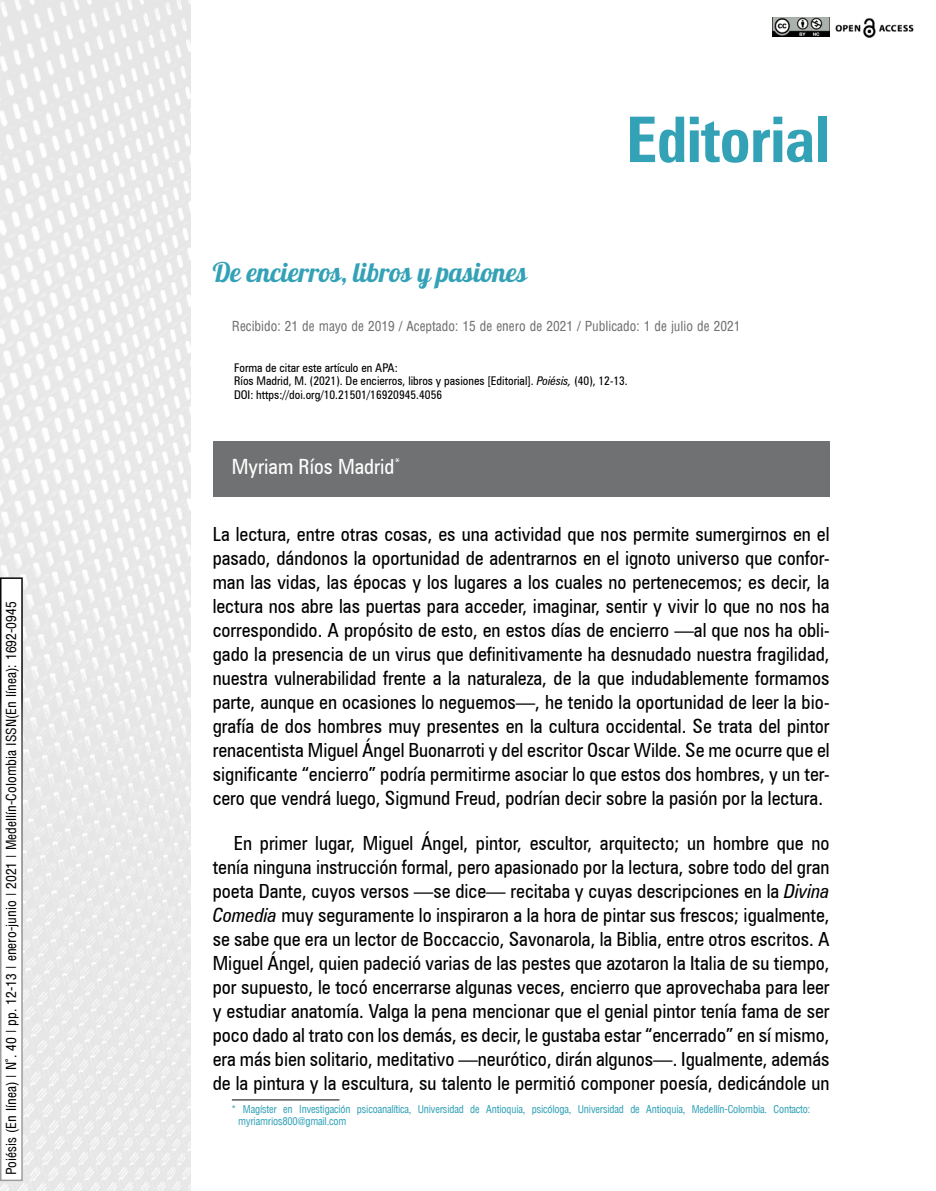
<style>
.page{position:relative;width:936px;height:1191px;background:#fff}
.page>*{position:absolute;margin:0;border:0;box-sizing:border-box;transform-origin:0 0}
.t1{font:700 condensed 63px "Zurich BT";letter-spacing:-.01em;color:#33a2b7}
.t2{font:27px "Lobster";color:#33a2b7}
.t3{font:condensed 21px "Zurich BT";color:#fff}
.t4{font:condensed 19.5px/24px "Zurich BT";color:#000;text-align:justify}
.t5{font:13.5px "Arena Condensed";color:#000}
.t6{font:13.5px "Arena Condensed";color:#707172}
.t7{font:condensed 12px/13.8px "Zurich BT";color:#000}
.t8{font:10.5px/11.7px "Arena Condensed";letter-spacing:-.02em;color:#33a2b7}
.s1{font-style:italic}
</style>
<div class="page">
<img style="left:0;top:0;width:191px;height:1191px">
<img style="left:835px;top:18px;width:79px;height:20px">
<img style="left:772px;top:17px;width:57px;height:20px">
<div style="left:1px;top:578px;width:21px;height:602px;background:#fff"></div>
<div style="left:0;top:577px;width:23px;height:604px;border:2px solid #fff"></div>
<hr style="left:232px;top:1099px;width:107px;height:1px;background:#000">
<div style="left:213px;top:441px;width:616px;height:55px;background:#707172"></div>
<p class="t5" style="left:4px;top:1175px;width:575px;rotate:-90deg">Poiésis (En línea) | N°. 40 | pp. 12-13 | enero-junio | 2021 | Medellín-Colombia ISSN(En línea): 1692-0945</p>
<h1 class="t1" style="left:626px;top:101px;width:205px">Editorial</h1>
<h2 class="t2" style="left:213px;top:255px;width:316px">De encierros, libros y pasiones</h2>
<p class="t6" style="left:232px;top:318px;width:510px">Recibido: 21 de mayo de 2019 / Aceptado: 15 de enero de 2021 / Publicado: 1 de julio de 2021</p>
<p class="t7" style="left:234px;top:360px;width:395px">Forma de citar este artículo en APA:<br>Ríos Madrid, M. (2021). De encierros, libros y pasiones [Editorial]. <span class="s1">Poiésis,</span> (40), 12-13.<br>DOI: https://doi.org/10.21501/16920945.4056</p>
<p class="t3" style="left:232px;top:454px;width:170px">Myriam Ríos Madrid<sup>*</sup></p>
<p class="t4" style="left:213px;top:521px;width:618px">La lectura, entre otras cosas, es una actividad que nos permite sumergirnos en el pasado, dándonos la oportunidad de adentrarnos en el ignoto universo que confor&shy;man las vidas, las épocas y los lugares a los cuales no pertenecemos; es decir, la lectura nos abre las puertas para acceder, imaginar, sentir y vivir lo que no nos ha correspondido. A propósito de esto, en estos días de encierro —al que nos ha obli&shy;gado la presencia de un virus que definitivamente ha desnudado nuestra fragilidad, nuestra vulnerabilidad frente a la naturaleza, de la que indudablemente formamos parte, aunque en ocasiones lo neguemos—, he tenido la oportunidad de leer la bio&shy;grafía de dos hombres muy presentes en la cultura occidental. Se trata del pintor renacentista Miguel Ángel Buonarroti y del escritor Oscar Wilde. Se me ocurre que el significante “encierro” podría permitirme asociar lo que estos dos hombres, y un ter&shy;cero que vendrá luego, Sigmund Freud, podrían decir sobre la pasión por la lectura.</p>
<p class="t4" style="left:213px;top:831px;width:618px;text-indent:21px">En primer lugar, Miguel Ángel, pintor, escultor, arquitecto; un hombre que no tenía ninguna instrucción formal, pero apasionado por la lectura, sobre todo del gran poeta Dante, cuyos versos —se dice— recitaba y cuyas descripciones en la <span class="s1">Divina Comedia</span> muy seguramente lo inspiraron a la hora de pintar sus frescos; igualmente, se sabe que era un lector de Boccaccio, Savonarola, la Biblia, entre otros escritos. A Miguel Ángel, quien padeció varias de las pestes que azotaron la Italia de su tiempo, por supuesto, le tocó encerrarse algunas veces, encierro que aprovechaba para leer y estudiar anatomía. Valga la pena mencionar que el genial pintor tenía fama de ser poco dado al trato con los demás, es decir, le gustaba estar “encerrado” en sí mismo, era más bien solitario, meditativo —neurótico, dirán algunos—. Igualmente, además de la pintura y la escultura, su talento le permitió componer poesía, dedicándole un</p>
<p class="t8" style="left:238px;top:1103px;width:573px;text-indent:-7px">* Magíster en Investigación psicoanalítica, Universidad de Antioquia, psicóloga, Universidad de Antioquia, Medellín-Colombia. Contacto: myriamrios800@gmail.com</p>
</div>
